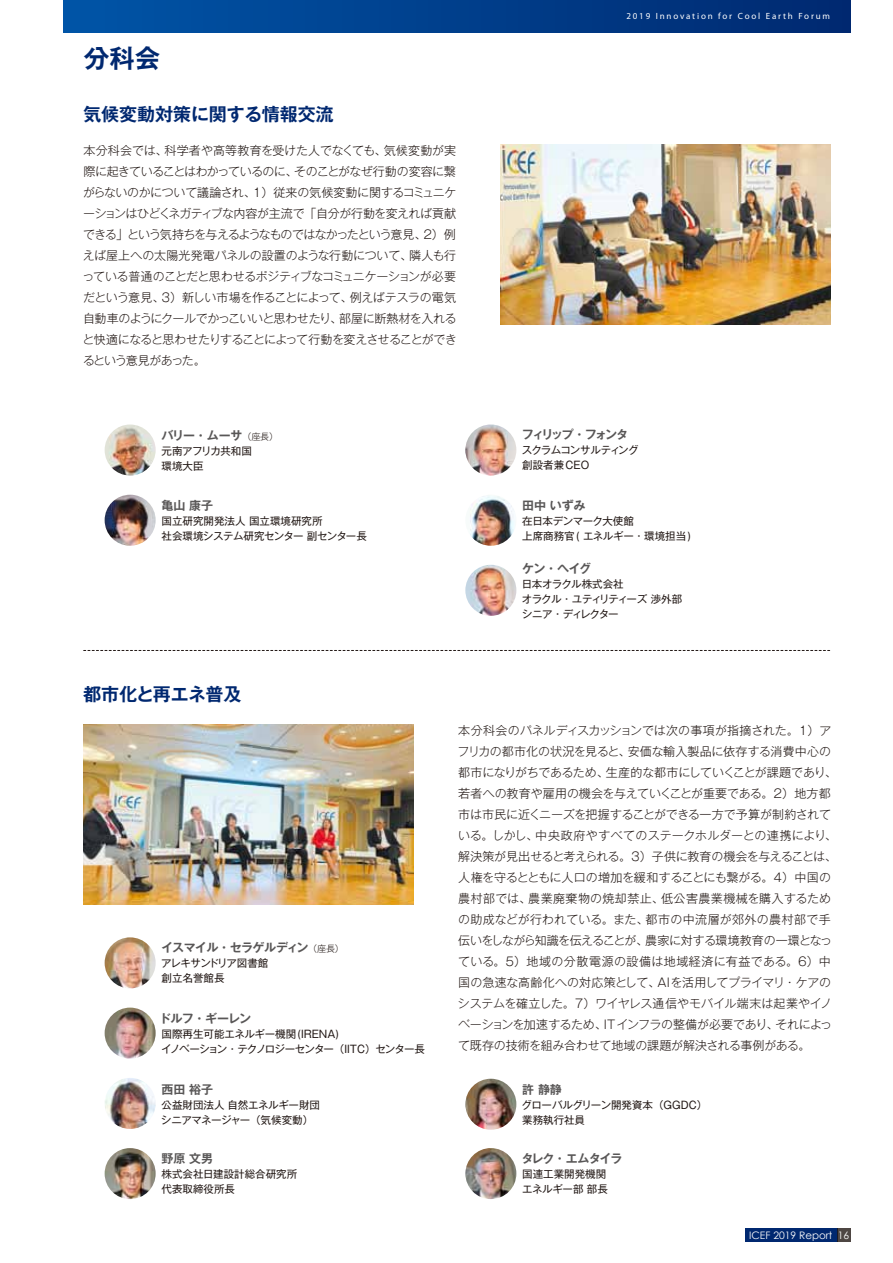
<style>
.page{position:relative;width:893px;height:1263px;background:#fff}
.page>*{position:absolute;margin:0;border:0;box-sizing:border-box;transform-origin:0 0}
.t1{font:700 25.5px "Gothic MB101 Pr 6 De";color:#002870}
.t2{font:700 18px "Gothic MB101 Pr 6 N De";color:#002870}
.t3{font:700 18px "Gothic MB101 Pr 6 N De";letter-spacing:-.02em;color:#002870}
.t4{font:300 12px/21px "Gothic MB101 Pr 6 N";letter-spacing:-.01em;color:#221815;text-align:justify}
.t5{font:700 12px "Gothic MB101 Pr 6 N De";letter-spacing:-.06em;color:#595757}
.t6{font:700 12px "Gothic MB101 Pr 6 N De";letter-spacing:-.12em;color:#595757}
.t7{font:700 12px "Gothic MB101 Pr 6 N De";letter-spacing:-.085em;color:#595757}
.t8{font:10.5px/15px "Gothic MB101 Pr 6 N";letter-spacing:-.01em;color:#221815}
.t9{font:10.5px/15px "Gothic MB101 Pr 6 N";letter-spacing:-.07em;color:#221815}
.t10{font:10.35px "Century Gothic";color:#fff}
.t11{font:9px "Myriad Pro";letter-spacing:.2em;color:#fff}
.s1{font-family:"Gothic MB101 Pr 6 N";font-weight:300;font-size:9px;color:#221815}
</style>
<div class="page">
<div style="left:64px;top:0;width:786px;height:33px;background:linear-gradient(to right,#0055a7,#002970)"></div>
<img style="left:501px;top:144px;width:330px;height:180px">
<img style="left:83px;top:724px;width:331px;height:180px">
<svg style="left:84px;top:650px;width:746px;height:1px"></svg>
<img style="left:465px;top:495px;width:51px;height:51px;border-radius:26px">
<img style="left:465px;top:424px;width:51px;height:51px;border-radius:26px">
<img style="left:465px;top:565px;width:51px;height:51px;border-radius:26px">
<img style="left:105px;top:495px;width:51px;height:51px;border-radius:26px">
<img style="left:105px;top:424px;width:51px;height:51px;border-radius:26px">
<img style="left:465px;top:1079px;width:51px;height:51px;border-radius:26px">
<img style="left:465px;top:1148px;width:51px;height:51px;border-radius:26px">
<img style="left:105px;top:1007px;width:51px;height:51px;border-radius:26px">
<img style="left:105px;top:1148px;width:51px;height:51px;border-radius:26px">
<img style="left:105px;top:1078px;width:51px;height:51px;border-radius:26px">
<img style="left:105px;top:937px;width:51px;height:51px;border-radius:26px">
<div style="left:745px;top:1229px;width:92px;height:13px;background:#002870"></div>
<div style="left:837px;top:1229px;width:14px;height:13px;background:#4e4643"></div>
<p class="t1" style="left:84px;top:38px;width:78px">分科会</p>
<p class="t2" style="left:83px;top:99px;width:252px">気候変動対策に関する情報交流</p>
<p class="t4" style="left:82px;top:139px;width:376px">本分科会では、科学者や高等教育を受けた人でなくても、気候変動が実際に起きていることはわかっているのに、そのことがなぜ行動の変容に繋がらないのかについて議論され、１）従来の気候変動に関するコミュニケーションはひどくネガティブな内容が主流で「自分が行動を変えれば貢献できる」という気持ちを与えるようなものではなかったという意見、２）例えば屋上への太陽光発電パネルの設置のような行動について、隣人も行っている普通のことだと思わせるポジティブなコミュニケーションが必要だという意見、３）新しい市場を作ることによって、例えばテスラの電気自動車のようにクールでかっこいいと思わせたり、部屋に断熱材を入れると快適になると思わせたりすることによって行動を変えさせることができるという意見があった。</p>
<p class="t5" style="left:162px;top:425px;width:118px">バリー・ムーサ<span class="s1">（座長）</span></p>
<p class="t8" style="left:162px;top:443px;width:92px">元南アフリカ共和国環境大臣</p>
<p class="t5" style="left:162px;top:495px;width:53px">亀山 康子</p>
<p class="t8" style="left:162px;top:512px;width:207px">国立研究開発法人 国立環境研究所<br>社会環境システム研究センター 副センター長</p>
<p class="t3" style="left:83px;top:679px;width:160px">都市化と再エネ普及</p>
<p class="t11" style="left:626px;top:10px;width:205px">2019 Innovation for Cool Earth Forum</p>
<p class="t6" style="left:522px;top:425px;width:108px">フィリップ・フォンタ</p>
<p class="t8" style="left:522px;top:442px;width:128px">スクラムコンサルティング　創設者兼CEO</p>
<p class="t5" style="left:522px;top:495px;width:65px">田中 いずみ</p>
<p class="t8" style="left:522px;top:512px;width:170px">在日本デンマーク大使館<br>上席商務官( エネルギー・環境担当)</p>
<p class="t5" style="left:522px;top:558px;width:71px">ケン・ヘイグ</p>
<p class="t9" style="left:522px;top:576px;width:162px">日本オラクル株式会社<br>オラクル・ユティリティーズ 渉外部シニア・ディレクター</p>
<p class="t5" style="left:161px;top:938px;width:184px">イスマイル・セラゲルディン<span class="s1">（座長）</span></p>
<p class="t8" style="left:161px;top:955px;width:109px">アレキサンドリア図書館創立名誉館長</p>
<p class="t5" style="left:159px;top:1008px;width:93px">ドルフ・ギーレン</p>
<p class="t8" style="left:161px;top:1026px;width:265px">国際再生可能エネルギー機関(IRENA)<br>イノベーション・テクノロジーセンター（IITC）センター長</p>
<p class="t5" style="left:162px;top:1079px;width:53px">西田 裕子</p>
<p class="t8" style="left:161px;top:1097px;width:161px">公益財団法人 自然エネルギー財団シニアマネージャー（気候変動）</p>
<p class="t5" style="left:162px;top:1148px;width:53px">野原 文男</p>
<p class="t8" style="left:162px;top:1166px;width:137px">株式会社日建設計総合研究所代表取締役所長</p>
<p class="t4" style="left:458px;top:719px;width:381px;text-align:left">本分科会のパネルディスカッションでは次の事項が指摘された。１）アフリカの都市化の状況を見ると、安価な輸入製品に依存する消費中心の都市になりがちであるため、生産的な都市にしていくことが課題であり、若者への教育や雇用の機会を与えていくことが重要である。２）地方都市は市民に近くニーズを把握することができる一方で予算が制約されている。しかし、中央政府やすべてのステークホルダーとの連携により、解決策が見出せると考えられる。３）子供に教育の機会を与えることは、人権を守るとともに人口の増加を緩和することにも繋がる。４）中国の農村部では、農業廃棄物の焼却禁止、低公害農業機械を購入するための助成などが行われている。また、都市の中流層が郊外の農村部で手伝いをしながら知識を伝えることが、農家に対する環境教育の一環となっている。５）地域の分散電源の設備は地域経済に有益である。６）中国の急速な高齢化への対応策として、AIを活用してプライマリ・ケアのシステムを確立した。７）ワイヤレス通信やモバイル端末は起業やイノベーションを加速するため、ITインフラの整備が必要であり、それによって既存の技術を組み合わせて地域の課題が解決される事例がある。</p>
<p class="t5" style="left:522px;top:1079px;width:41px">許 静静</p>
<p class="t8" style="left:522px;top:1097px;width:187px">グローバルグリーン開発資本（GGDC）業務執行社員</p>
<p class="t7" style="left:521px;top:1148px;width:102px">タレク・エムタイラ</p>
<p class="t8" style="left:522px;top:1166px;width:87px">国連工業開発機関エネルギー部 部長</p>
<p class="t10" style="left:749px;top:1229px;width:101px">ICEF 2019 Report 16</p>
</div>
